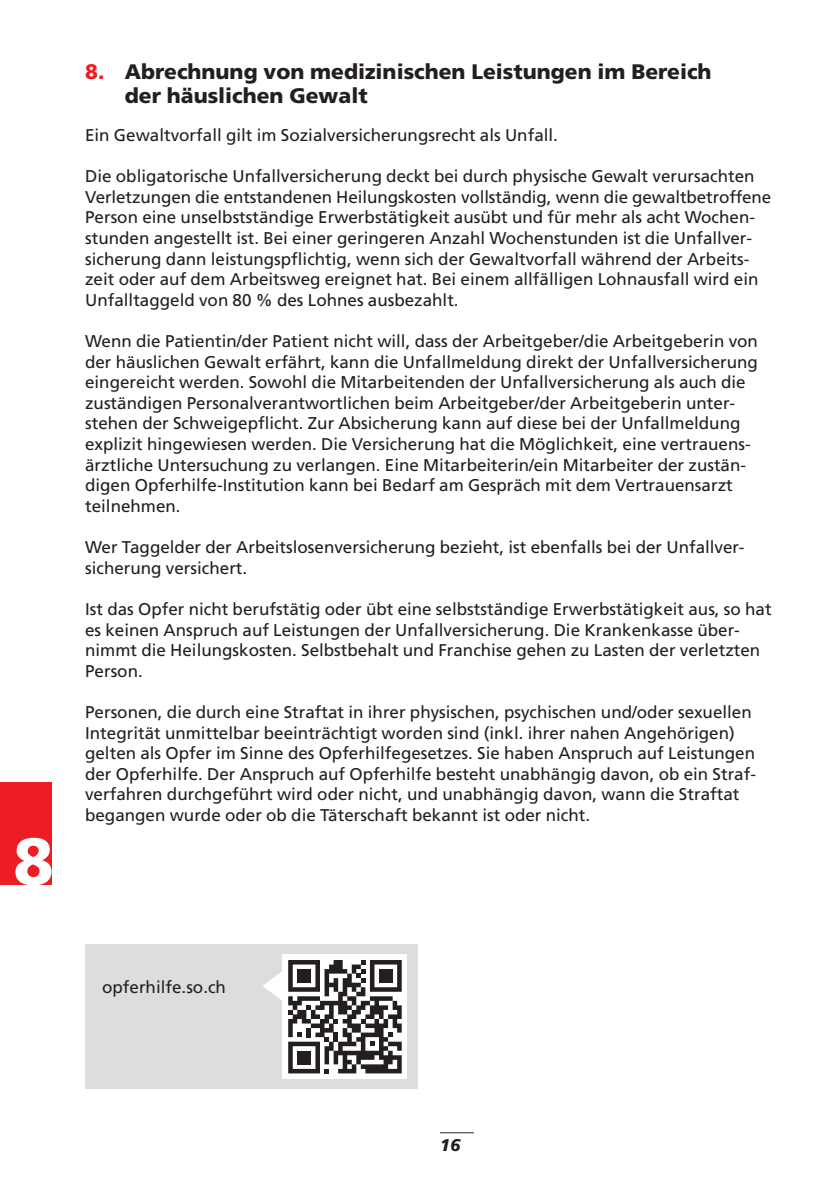
<style>
.page{position:relative;width:840px;height:1191px;background:#fff}
.page>*{position:absolute;margin:0;border:0;box-sizing:border-box;transform-origin:0 0}
.t1{font:900 66px "Frutiger LT Com";color:#fff}
.t2{font:900 21px/24px "Frutiger LT Com";color:#231f20}
.t3{font:17px/20.6px "Frutiger LT Com";color:#231f20}
.t4{font:italic 900 17px "Frutiger LT Com";color:#231f20}
.s1{color:#ee1d23}
</style>
<div class="page">
<hr style="left:439px;top:1132px;width:34px;height:1px;background:#231f20">
<div style="left:0;top:782px;width:51px;height:102px;background:#ee1d23"></div>
<div style="left:85px;top:944px;width:332px;height:145px;background:#dcdddf"></div>
<div style="left:282px;top:954px;width:125px;height:125px;background:#fff"></div>
<svg style="left:263px;top:960px;width:138px;height:113px"></svg>
<h1 class="t1" style="left:13px;top:821px;width:42px">8</h1>
<p class="t2" style="left:125px;top:60px;width:588px;text-indent:-40px"><span class="s1">8.</span> Abrechnung von medizinischen Leistungen im Bereich der häuslichen Gewalt</p>
<p class="t3" style="left:85px;top:125px;width:474px">Ein Gewaltvorfall gilt im Sozialversicherungsrecht als Unfall.</p>
<p class="t3" style="left:85px;top:166px;width:687px">Die obligatorische Unfallversicherung deckt bei durch physische Gewalt verursachten Verletzungen die entstandenen Heilungskosten vollständig, wenn die gewaltbetroffene Person eine unselbstständige Erwerbstätigkeit ausübt und für mehr als acht Wochen&shy;stunden angestellt ist. Bei einer geringeren Anzahl Wochenstunden ist die Unfallver&shy;sicherung dann leistungspflichtig, wenn sich der Gewaltvorfall während der Arbeits&shy;zeit oder auf dem Arbeitsweg ereignet hat. Bei einem allfälligen Lohnausfall wird ein Unfalltaggeld von 80 % des Lohnes ausbezahlt.</p>
<p class="t3" style="left:85px;top:331px;width:674px">Wenn die Patientin/der Patient nicht will, dass der Arbeitgeber/die Arbeitgeberin von der häuslichen Gewalt erfährt, kann die Unfallmeldung direkt der Unfallversicherung eingereicht werden. Sowohl die Mitarbeitenden der Unfallversicherung als auch die zuständigen Personalverantwortlichen beim Arbeitgeber/der Arbeitgeberin unter&shy;stehen der Schweigepflicht. Zur Absicherung kann auf diese bei der Unfallmeldung explizit hingewiesen werden. Die Versicherung hat die Möglichkeit, eine vertrauens&shy;ärztliche Untersuchung zu verlangen. Eine Mitarbeiterin/ein Mitarbeiter der zustän&shy;digen Opferhilfe-Institution kann bei Bedarf am Gespräch mit dem Vertrauensarzt teilnehmen.</p>
<p class="t3" style="left:85px;top:537px;width:660px">Wer Taggelder der Arbeitslosenversicherung bezieht, ist ebenfalls bei der Unfallver&shy;sicherung versichert.</p>
<p class="t3" style="left:85px;top:599px;width:687px">Ist das Opfer nicht berufstätig oder übt eine selbstständige Erwerbstätigkeit aus, so hat es keinen Anspruch auf Leistungen der Unfallversicherung. Die Krankenkasse über&shy;nimmt die Heilungskosten. Selbstbehalt und Franchise gehen zu Lasten der verletzten Person.</p>
<p class="t3" style="left:85px;top:702px;width:672px">Personen, die durch eine Straftat in ihrer physischen, psychischen und/oder sexuellen Integrität unmittelbar beeinträchtigt worden sind (inkl. ihrer nahen Angehörigen) gelten als Opfer im Sinne des Opferhilfegesetzes. Sie haben Anspruch auf Leistungen der Opferhilfe. Der Anspruch auf Opferhilfe besteht unabhängig davon, ob ein Straf&shy;verfahren durchgeführt wird oder nicht, und unabhängig davon, wann die Straftat begangen wurde oder ob die Täterschaft bekannt ist oder nicht.</p>
<p class="t3" style="left:102px;top:976px;width:125px">opferhilfe.so.ch</p>
<p class="t4" style="left:439px;top:1134px;width:22px">16</p>
</div>
